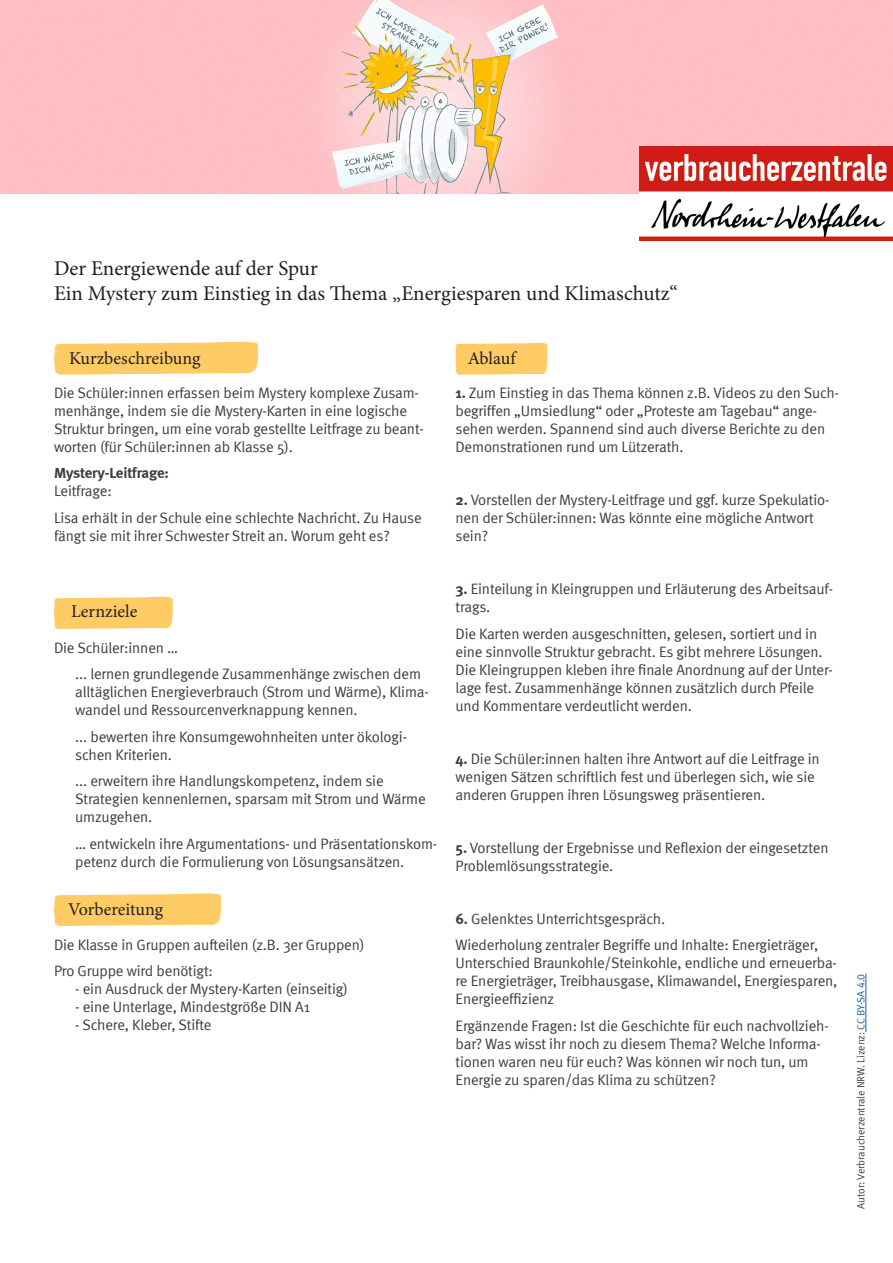
<style>
.page{position:relative;width:893px;height:1263px;background:#fff}
.page>*{position:absolute;margin:0;border:0;box-sizing:border-box;transform-origin:0 0}
.head{font:21px "Minion Pro";color:#231f20}
.t1{font:18px "Minion Pro";color:#231f20}
.t2{font:15px/18px "Meta Normal";letter-spacing:-.01em;color:#3e3e3f}
.t3{font:700 15px "Meta";letter-spacing:-.015em;color:#3e3e3f}
.t4{font:10.5px "Meta Normal LF";color:#3e3e3f}
.s1{font-family:"Meta";font-weight:700}
.s2{color:#175d9e}
</style>
<div class="page">
<img style="left:0;top:0;width:892px;height:194px">
<img style="left:639px;top:147px;width:253px;height:93px">
<hr style="left:866px;top:974px;width:1px;height:58px;background:#175d9e">
<svg style="left:455px;top:342px;width:93px;height:33px;background:#fecf71"></svg>
<svg style="left:54px;top:893px;width:168px;height:33px;background:#fecf70"></svg>
<svg style="left:54px;top:596px;width:119px;height:33px;background:#fece6f"></svg>
<svg style="left:54px;top:341px;width:205px;height:34px;background:#fed074"></svg>
<p class="head" style="left:54px;top:254px;width:265px">Der Energiewende auf der Spur</p>
<p class="head" style="left:54px;top:279px;width:625px">Ein Mystery zum Einstieg in das Thema „Energiesparen und Klimaschutz“</p>
<p class="t1" style="left:69px;top:346px;width:133px">Kurzbeschreibung</p>
<p class="t2" style="left:54px;top:383px;width:371px">Die Schüler:innen erfassen beim Mystery komplexe Zusam&shy;menhänge, indem sie die Mystery-Karten in eine logische Struktur bringen, um eine vorab gestellte Leitfrage zu beant&shy;worten (für Schüler:innen ab Klasse 5).</p>
<p class="t3" style="left:54px;top:464px;width:116px">Mystery-Leitfrage:</p>
<p class="t2" style="left:54px;top:482px;width:59px">Leitfrage:</p>
<p class="t2" style="left:54px;top:508px;width:369px">Lisa erhält in der Schule eine schlechte Nachricht. Zu Hause fängt sie mit ihrer Schwester Streit an. Worum geht es?</p>
<p class="t1" style="left:71px;top:599px;width:68px">Lernziele</p>
<p class="t2" style="left:54px;top:638px;width:126px">Die Schüler:innen …</p>
<p class="t2" style="left:75px;top:665px;width:355px">... lernen grundlegende Zusammenhänge zwischen dem alltäglichen Energieverbrauch (Strom und Wärme), Klima&shy;wandel und Ressourcenverknappung kennen.</p>
<p class="t2" style="left:75px;top:727px;width:333px">... bewerten ihre Konsumgewohnheiten unter ökologi&shy;schen Kriterien.</p>
<p class="t2" style="left:75px;top:772px;width:352px">... erweitern ihre Handlungskompetenz, indem sie<br>Strategien kennenlernen, sparsam mit Strom und Wärme umzugehen.</p>
<p class="t2" style="left:75px;top:834px;width:363px">… entwickeln ihre Argumentations- und Präsentationskom&shy;petenz durch die Formulierung von Lösungsansätzen.</p>
<p class="t1" style="left:68px;top:897px;width:97px">Vorbereitung</p>
<p class="t2" style="left:54px;top:935px;width:312px">Die Klasse in Gruppen aufteilen (z.B. 3er Gruppen)</p>
<p class="t2" style="left:54px;top:962px;width:161px">Pro Gruppe wird benötigt:</p>
<p class="t2" style="left:75px;top:980px;width:274px">- ein Ausdruck der Mystery-Karten (einseitig)</p>
<p class="t2" style="left:75px;top:998px;width:236px">- eine Unterlage, Mindestgröße DIN A1</p>
<p class="t2" style="left:75px;top:1016px;width:138px">- Schere, Kleber, Stifte</p>
<p class="t1" style="left:468px;top:346px;width:49px">Ablauf</p>
<p class="t2" style="left:455px;top:384px;width:385px"><span class="s1">1.</span> Zum Einstieg in das Thema können z.B. Videos zu den Such&shy;begriffen „Umsiedlung“ oder „Proteste am Tagebau“ ange&shy;sehen werden. Spannend sind auch diverse Berichte zu den Demonstrationen rund um Lützerath.</p>
<p class="t2" style="left:455px;top:491px;width:375px"><span class="s1">2.</span> Vorstellen der Mystery-Leitfrage und ggf. kurze Spekulatio&shy;nen der Schüler:innen: Was könnte eine mögliche Antwort sein?</p>
<p class="t2" style="left:455px;top:580px;width:379px"><span class="s1">3.</span> Einteilung in Kleingruppen und Erläuterung des Arbeitsauf&shy;trags.</p>
<p class="t2" style="left:455px;top:624px;width:379px">Die Karten werden ausgeschnitten, gelesen, sortiert und in eine sinnvolle Struktur gebracht. Es gibt mehrere Lösungen.<br>Die Kleingruppen kleben ihre finale Anordnung auf der Unter&shy;lage fest. Zusammenhänge können zusätzlich durch Pfeile und Kommentare verdeutlicht werden.</p>
<p class="t2" style="left:455px;top:749px;width:366px"><span class="s1">4.</span> Die Schüler:innen halten ihre Antwort auf die Leitfrage in wenigen Sätzen schriftlich fest und überlegen sich, wie sie anderen Gruppen ihren Lösungsweg präsentieren.</p>
<p class="t2" style="left:455px;top:838px;width:375px"><span class="s1">5.</span> Vorstellung der Ergebnisse und Reflexion der eingesetzten<br>Problemlösungsstrategie.</p>
<p class="t2" style="left:455px;top:909px;width:211px"><span class="s1">6.</span> Gelenktes Unterrichtsgespräch.</p>
<p class="t2" style="left:455px;top:936px;width:383px">Wiederholung zentraler Begriffe und Inhalte: Energieträger, Unterschied Braunkohle/Steinkohle, endliche und erneuerba&shy;re Energieträger, Treibhausgase, Klimawandel, Energiesparen, Energieeffizienz</p>
<p class="t2" style="left:455px;top:1016px;width:375px">Ergänzende Fragen: Ist die Geschichte für euch nachvollzieh&shy;bar? Was wisst ihr noch zu diesem Thema? Welche Informa&shy;tionen waren neu für euch? Was können wir noch tun, um Energie zu sparen/das Klima zu schützen?</p>
<p class="t4" style="left:855px;top:1209px;width:237px;rotate:-90deg">Autor: Verbraucherzentrale NRW. Lizenz: <span class="s2">CC BY-SA 4.0</span></p>
</div>
